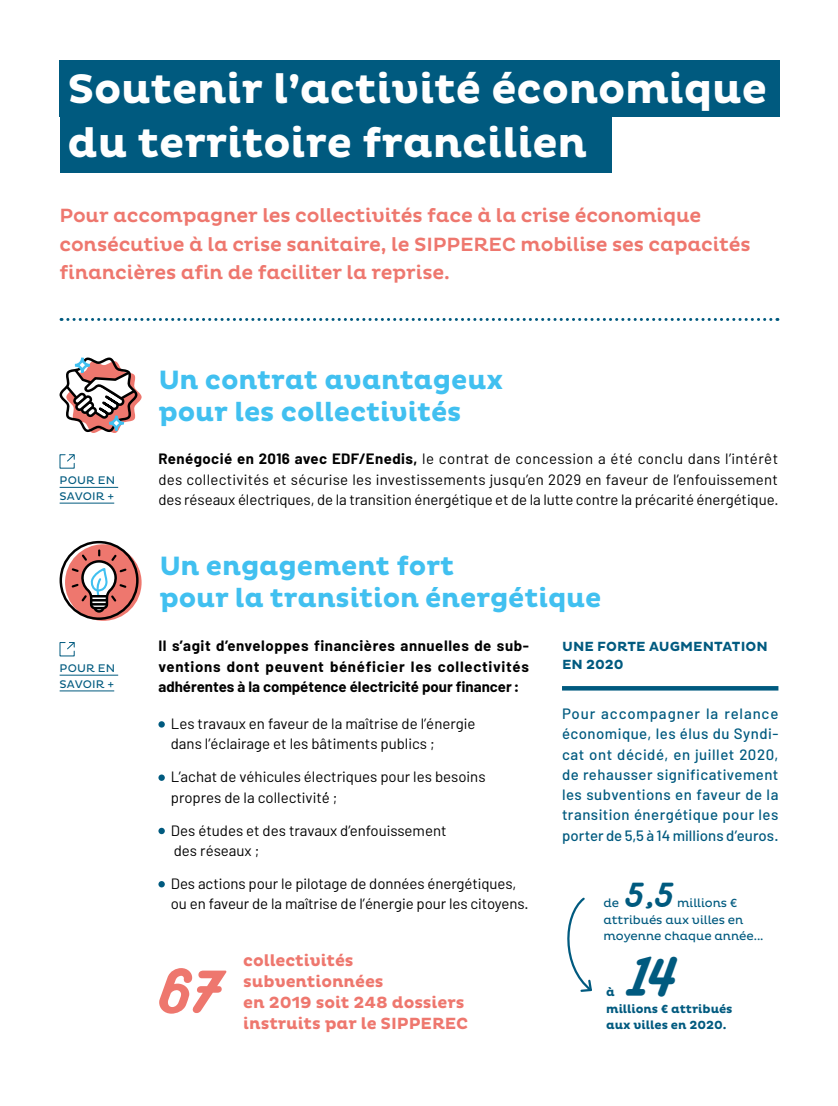
<style>
.page{position:relative;width:838px;height:1106px;background:#fff}
.page>*{position:absolute;margin:0;border:0;box-sizing:border-box;transform-origin:0 0}
.t1{font:52.5px "Bukhari Script";color:#ee776e}
.t2{font:45px "Bukhari Script";color:#005a7f}
.t3{font:700 42px/54px "Pluto";letter-spacing:-.005em;color:#fff}
.t4{font:28.5px "Bukhari Script";color:#005a7f}
.t5{font:700 27px/32.4px "Pluto";letter-spacing:-.005em;color:#41c0f0}
.t6{font:500 19.5px/28.5px "Pluto";letter-spacing:-.01em;color:#ee776e}
.t7{font:700 16.5px/21px "Pluto";letter-spacing:-.005em;color:#ee776e}
.t8{font:15px/20.2px "Barlow";color:#000}
.t9{font:500 15px/20.2px "Barlow";letter-spacing:.02em;color:#005a7f;text-align:justify}
.t10{font:700 15px/20.2px "Barlow";color:#000;text-align:justify}
.t11{font:700 13.5px/18px "Pluto";letter-spacing:.005em;color:#005a7f}
.t12{font:12px/16.5px "Pluto";letter-spacing:-.005em;color:#005a7f}
.t13{font:700 12px/16.5px "Pluto";letter-spacing:-.005em;color:#005a7f}
.t14{font:11.25px/15.8px "Pluto";letter-spacing:.015em;color:#005a7f}
.s1{font-weight:700}
</style>
<div class="page">
<div style="left:60px;top:101px;width:551px;height:72px;background:#005a7f"></div>
<div style="left:60px;top:61px;width:719px;height:56px;background:#005a7f"></div>
<svg style="left:61px;top:318px;width:710px;height:3px"></svg>
<div style="left:158px;top:721px;width:7px;height:6px;background:#005a7f;border-radius:50%"></div>
<div style="left:158px;top:774px;width:7px;height:7px;background:#005a7f;border-radius:50%"></div>
<div style="left:158px;top:827px;width:7px;height:7px;background:#005a7f;border-radius:50%"></div>
<div style="left:158px;top:881px;width:7px;height:6px;background:#005a7f;border-radius:50%"></div>
<svg style="left:562px;top:686px;width:216px;height:4px"></svg>
<svg style="left:65px;top:544px;width:77px;height:77px"></svg>
<div style="left:60px;top:541px;width:79px;height:79px;border:2px solid #000;border-radius:50%"></div>
<div style="left:93px;top:601px;width:12px;height:11px;border:2px solid #000;border-radius:50%"></div>
<svg style="left:72px;top:549px;width:54px;height:61px"></svg>
<svg style="left:59px;top:357px;width:83px;height:76px"></svg>
<svg style="left:75px;top:358px;width:15px;height:14px"></svg>
<div style="left:74px;top:356px;width:17px;height:18px;border:2px solid #41c0f0;border-radius:50%"></div>
<svg style="left:109px;top:416px;width:15px;height:14px"></svg>
<div style="left:108px;top:414px;width:17px;height:18px;border:2px solid #41c0f0;border-radius:50%"></div>
<svg style="left:567px;top:897px;width:25px;height:95px"></svg>
<hr style="left:60px;top:674px;width:58px;height:1px;background:#005a7f">
<hr style="left:60px;top:690px;width:54px;height:1px;background:#005a7f">
<svg style="left:59px;top:642px;width:16px;height:15px"></svg>
<hr style="left:60px;top:487px;width:58px;height:1px;background:#005a7f">
<hr style="left:60px;top:502px;width:54px;height:1px;background:#005a7f">
<svg style="left:59px;top:454px;width:16px;height:15px"></svg>
<h3 class="t3" style="left:68px;top:63px;width:701px">Soutenir l’activité économique du territoire francilien</h3>
<h3 class="t6" style="left:60px;top:202px;width:692px">Pour accompagner les collectivités face à la crise économique consécutive à la crise sanitaire, le SIPPEREC mobilise ses capacités financières afin de faciliter la reprise.</h3>
<p class="t14" style="left:60px;top:473px;width:57px">POUR EN<br>SAVOIR +</p>
<p class="t14" style="left:60px;top:660px;width:57px">POUR EN<br>SAVOIR +</p>
<h3 class="t5" style="left:158px;top:364px;width:346px">Un contrat avantageux pour les collectivités</h3>
<p class="t8" style="left:158px;top:448px;width:621px;text-align:justify"><span class="s1">Renégocié en 2016 avec EDF/Enedis,</span> le contrat de concession a été conclu dans l’intérêt des collectivités et sécurise les investissements jusqu’en 2029 en faveur de l’enfouissement des réseaux électriques, de la transition énergétique et de la lutte contre la précarité énergétique.</p>
<h3 class="t5" style="left:159px;top:550px;width:443px">Un engagement fort<br>pour la transition énergétique</h3>
<p class="t10" style="left:158px;top:635px;width:372px">Il s’agit d’enveloppes financières annuelles de sub&shy;ventions dont peuvent bénéficier les collectivités adhérentes à la compétence électricité́ pour financer:</p>
<p class="t8" style="left:171px;top:713px;width:306px">Les travaux en faveur de la maîtrise de l’énergie dans l’éclairage et les bâtiments publics ;</p>
<p class="t8" style="left:171px;top:766px;width:316px">L’achat de véhicules électriques pour les besoins propres de la collectivité́ ;</p>
<p class="t8" style="left:171px;top:819px;width:277px">Des études et des travaux d’enfouissement des réseaux ;</p>
<p class="t8" style="left:171px;top:873px;width:359px">Des actions pour le pilotage de données énergétiques, ou en faveur de la maîtrise de l’énergie pour les citoyens.</p>
<h1 class="t1" style="left:158px;top:964px;width:63px">67</h1>
<p class="t7" style="left:243px;top:950px;width:226px">collectivités subventionnées<br>en 2019 soit 248 dossiers instruits par le SIPPEREC</p>
<p class="t11" style="left:562px;top:638px;width:207px">UNE FORTE AUGMENTATION<br>EN 2020</p>
<p class="t9" style="left:562px;top:703px;width:218px">Pour accompagner la relance économique, les élus du Syndi&shy;cat ont décidé, en juillet 2020, de rehausser significativement les subventions en faveur de la transition énergétique pour les porter de 5,5 à 14 millions d’euros.</p>
<h3 class="t4" style="left:625px;top:880px;width:49px">5,5</h3>
<p class="t12" style="left:603px;top:895px;width:162px;text-indent:74px">millions € attribués aux villes en moyenne chaque année...</p>
<p class="t12" style="left:603px;top:895px;width:17px">de</p>
<p class="t13" style="left:606px;top:984px;width:10px">à</p>
<h2 class="t2" style="left:628px;top:954px;width:49px">14</h2>
<p class="t13" style="left:606px;top:1001px;width:128px">millions € attribués aux villes en 2020.</p>
</div>
